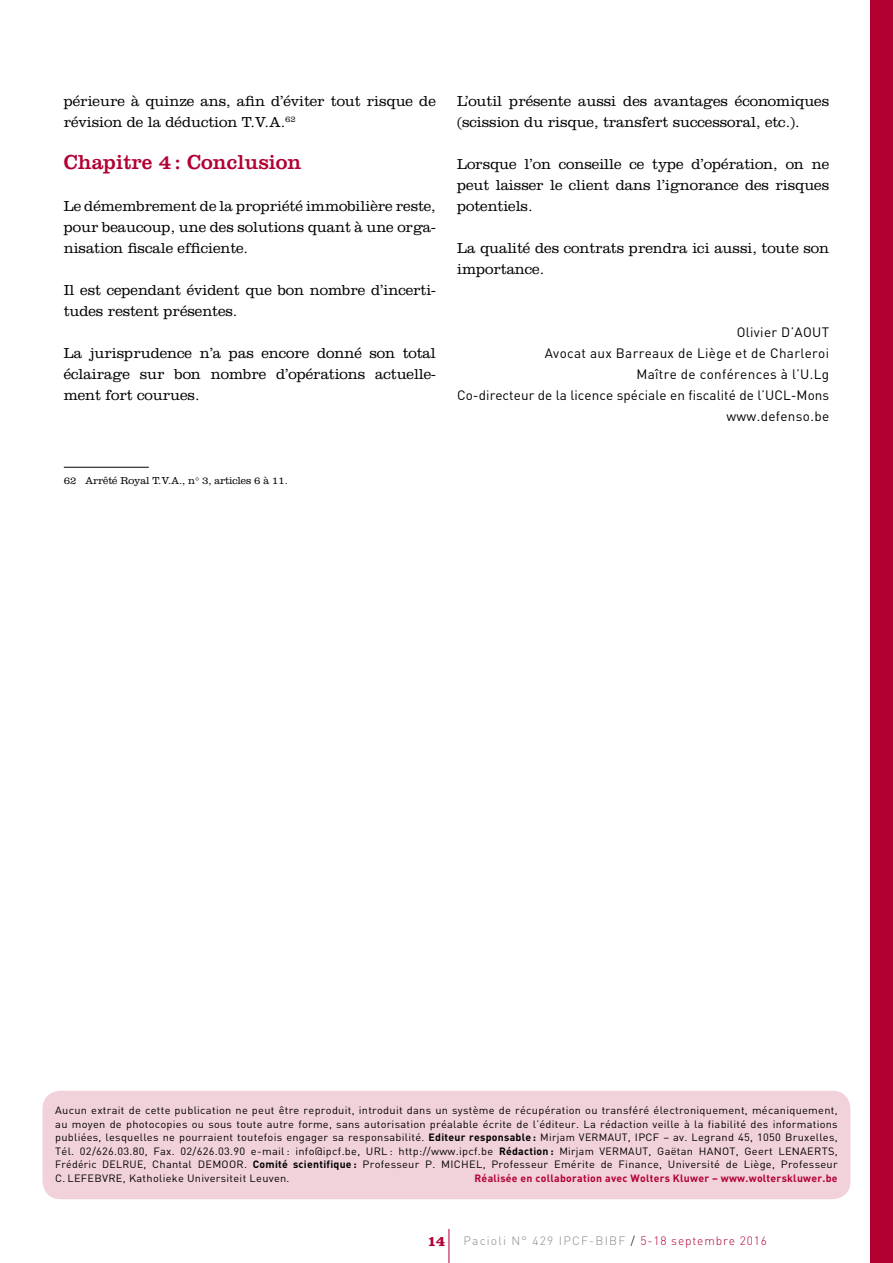
<style>
.page{position:relative;width:893px;height:1263px;background:#fff}
.page>*{position:absolute;margin:0;border:0;box-sizing:border-box;transform-origin:0 0}
.t1{font:21px "Clarendon LT Std";color:#b30033}
.t2{font:300 15px/21px "Clarendon LT Std";letter-spacing:-.005em;color:#000}
.t3{font:13.5px/21px "DIN";letter-spacing:.025em;color:#000;text-align:right}
.t4{font:300 12px "DIN";letter-spacing:.1em;color:#87888a}
.t5{font:10.5px/13.5px "DIN";letter-spacing:.025em;color:#000;text-align:justify;scale:1.05 1}
.t6{font:700 10.5px "DIN";letter-spacing:.025em;color:#b30033}
.t7{font:300 10.5px "Clarendon LT Std";letter-spacing:-.015em;color:#000}
.s1{font-weight:700}
.s2{font-family:"Clarendon LT Std";font-weight:700;font-size:14.85px;color:#b30033}
.s3{color:#000}
.s4{color:#b30033}
</style>
<div class="page">
<hr style="left:449px;top:1229px;width:1px;height:34px;background:#b30033">
<div style="left:870px;top:0;width:23px;height:1263px;background:#b30033"></div>
<div style="left:43px;top:1091px;width:807px;height:108px;background:#f1d1da;border-radius:18px"></div>
<hr style="left:64px;top:467px;width:85px;height:1px;background:#000">
<h2 class="t2" style="left:64px;top:91px;width:374px">périeure à quinze ans, afin d’éviter tout risque de révision de la déduction T.V.A.<sup>62</sup></h2>
<h1 class="t1" style="left:64px;top:150px;width:239px">Chapitre 4: Conclusion</h1>
<h2 class="t2" style="left:64px;top:196px;width:374px;text-align:justify">Le démembrement de la propriété immobilière reste, pour beaucoup, une des solutions quant à une orga&shy;nisation fiscale efficiente.</h2>
<h2 class="t2" style="left:64px;top:280px;width:374px">Il est cependant évident que bon nombre d’incerti&shy;tudes restent présentes.</h2>
<h2 class="t2" style="left:64px;top:343px;width:374px;text-align:justify">La jurisprudence n’a pas encore donné son total éclairage sur bon nombre d’opérations actuelle&shy;ment fort courues.</h2>
<h2 class="t2" style="left:457px;top:91px;width:374px">L’outil présente aussi des avantages économiques (scission du risque, transfert successoral, etc.).</h2>
<h2 class="t2" style="left:457px;top:154px;width:374px;text-align:justify">Lorsque l’on conseille ce type d’opération, on ne peut laisser le client dans l’ignorance des risques potentiels.</h2>
<h2 class="t2" style="left:457px;top:238px;width:374px">La qualité des contrats prendra ici aussi, toute son importance.</h2>
<p class="t3" style="left:457px;top:321px;width:374px">Olivier D’AOUT<br>Avocat aux Barreaux de Liège et de Charleroi<br>Maître de conférences à l’U.Lg<br>Co-directeur de la licence spéciale en fiscalité de l’UCL-Mons www.defenso.be</p>
<p class="t7" style="left:64px;top:474px;width:226px">62 Arrêté Royal T.V.A., n° 3, articles 6 à 11.</p>
<p class="t5" style="left:55px;top:1103px;width:747px">Aucun extrait de cette publication ne peut être reproduit, introduit dans un système de récupération ou transféré électroniquement, mécaniquement, au moyen de photocopies ou sous toute autre forme, sans autorisation préalable écrite de l’éditeur. La rédaction veille à la fiabilité des informations publiées, lesquelles ne pourraient toutefois engager sa responsabilité. <span class="s1">Editeur responsable :</span> Mirjam VERMAUT, IPCF – av. Legrand 45, 1050 Bruxelles, Tél. 02/626.03.80, Fax. 02/626.03.90 e-mail : info@ipcf.be, URL : http://www.ipcf.be <span class="s1">Rédaction :</span> Mirjam VERMAUT, Gaëtan HANOT, Geert LENAERTS, Frédéric DELRUE, Chantal DEMOOR. <span class="s1">Comité scientifique :</span> Professeur P. MICHEL, Professeur Emérite de Finance, Université de Liège, Professeur C. LEFEBVRE, Katholieke Universiteit Leuven.</p>
<p class="t6" style="left:474px;top:1171px;width:365px">Réalisée en collaboration avec Wolters Kluwer – www.wolterskluwer.be</p>
<p class="t4" style="left:427px;top:1233px;width:341px"><span class="s2">14</span> Pacioli N° 429 IPCF-BIBF <span class="s3">/</span> <span class="s4">5-18 septembre 2016</span></p>
</div>
